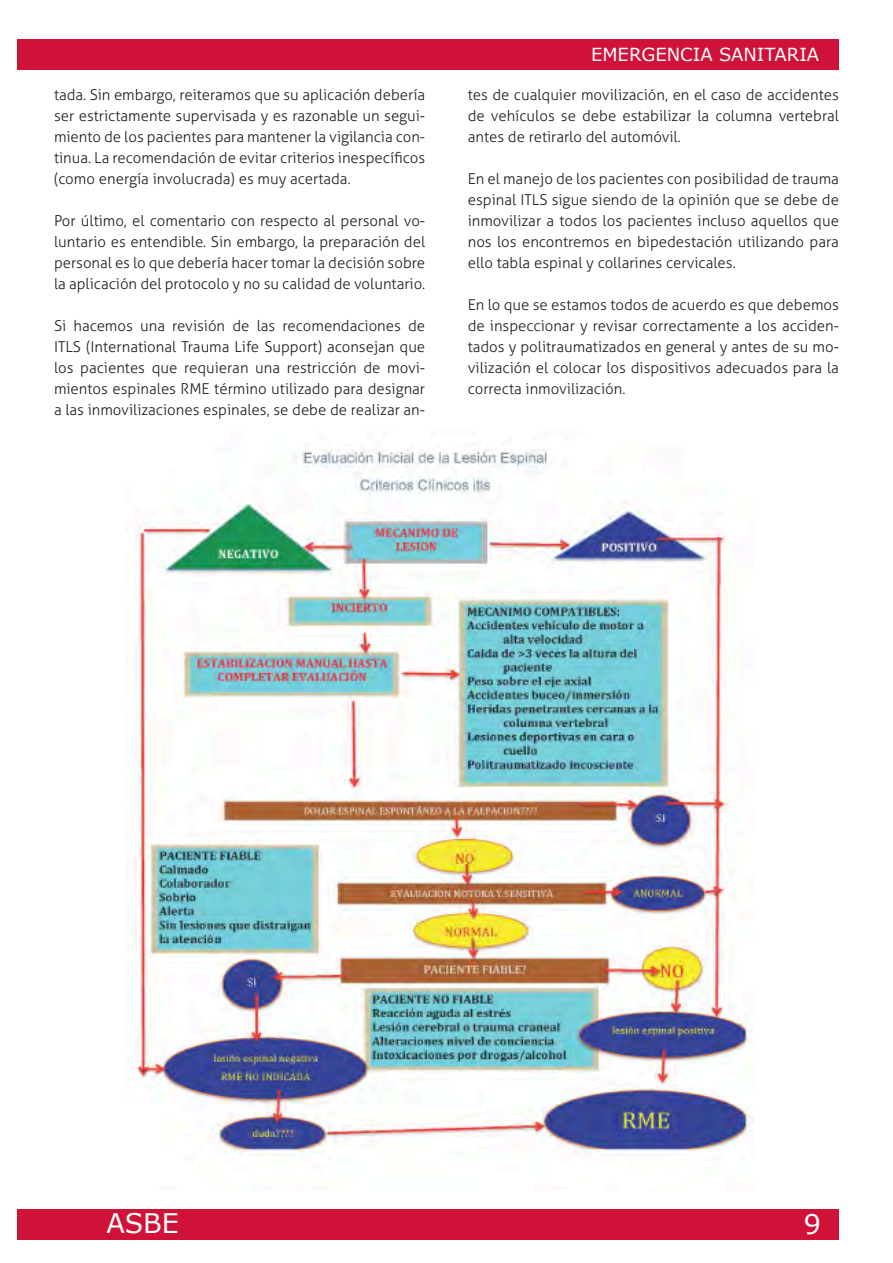
<style>
.page{position:relative;width:893px;height:1263px;background:#fff}
.page>*{position:absolute;margin:0;border:0;box-sizing:border-box;transform-origin:0 0}
.t1{font:27px "MS Reference Sans Serif";color:#fff}
.t2{font:18px "MS Reference Sans Serif";color:#fff}
.t3{font:300 15px/21px "Aller";color:#231f20;text-align:justify}
</style>
<div class="page">
<div style="left:17px;top:39px;width:822px;height:30px;background:#d11238"></div>
<div style="left:17px;top:1209px;width:822px;height:30px;background:#d11238"></div>
<img style="left:125px;top:449px;width:630px;height:707px">
<p class="t3" style="left:54px;top:85px;width:373px">tada. Sin embargo, reiteramos que su aplicación debería ser estrictamente supervisada y es razonable un segui&shy;miento de los pacientes para mantener la vigilancia con&shy;tinua. La recomendación de evitar criterios inespecíficos (como energía involucrada) es muy acertada.</p>
<p class="t3" style="left:54px;top:211px;width:373px">Por último, el comentario con respecto al personal vo&shy;luntario es entendible. Sin embargo, la preparación del personal es lo que debería hacer tomar la decisión sobre la aplicación del protocolo y no su calidad de voluntario.</p>
<p class="t3" style="left:54px;top:316px;width:373px">Si hacemos una revisión de las recomendaciones de ITLS (International Trauma Life Support) aconsejan que los pacientes que requieran una restricción de movi&shy;mientos espinales RME término utilizado para designar a las inmovilizaciones espinales, se debe de realizar an-</p>
<p class="t2" style="left:591px;top:42px;width:230px">EMERGENCIA SANITARIA</p>
<p class="t3" style="left:468px;top:85px;width:373px">tes de cualquier movilización, en el caso de accidentes de vehículos se debe estabilizar la columna vertebral antes de retirarlo del automóvil.</p>
<p class="t3" style="left:468px;top:169px;width:373px">En el manejo de los pacientes con posibilidad de trauma espinal ITLS sigue siendo de la opinión que se debe de inmovilizar a todos los pacientes incluso aquellos que nos los encontremos en bipedestación utilizando para ello tabla espinal y collarines cervicales.</p>
<p class="t3" style="left:468px;top:295px;width:373px">En lo que se estamos todos de acuerdo es que debemos de inspeccionar y revisar correctamente a los acciden&shy;tados y politraumatizados en general y antes de su mo&shy;vilización el colocar los dispositivos adecuados para la correcta inmovilización.</p>
<p class="t1" style="left:106px;top:1206px;width:74px">ASBE</p>
<p class="t1" style="left:804px;top:1207px;width:19px">9</p>
</div>
